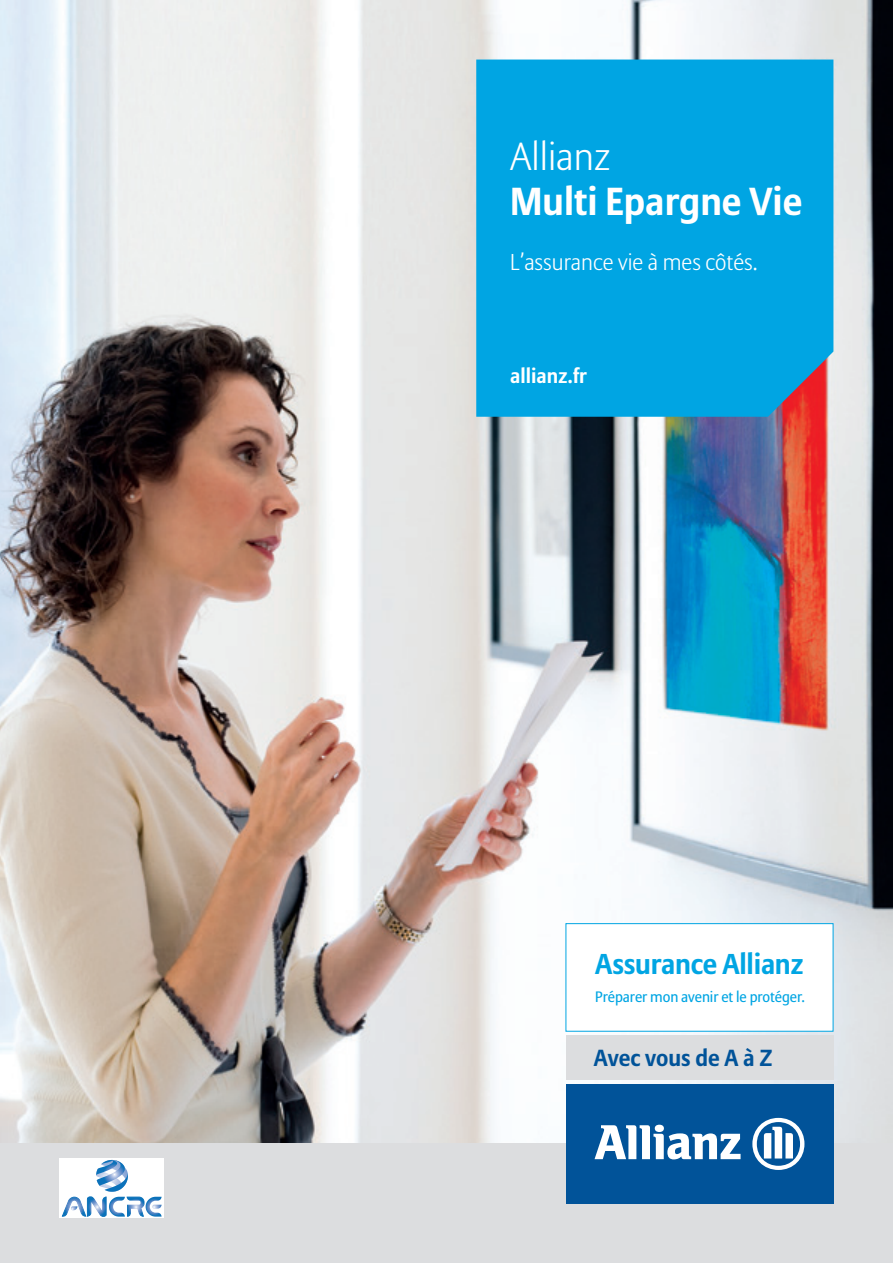
<style>
.page{position:relative;width:893px;height:1263px;background:#fff}
.page>*{position:absolute;margin:0;border:0;box-sizing:border-box;transform-origin:0 0}
.t1{font:700 38.7px "Allianz Sans";color:#fff}
.t2{font:300 38.7px "Allianz Sans";color:#fff}
.t3{font:700 28.5px "Allianz Sans";letter-spacing:-.01em;color:#00a5e3}
.t4{font:700 23.1px "Allianz Sans";color:#015399}
.t5{font:300 22.8px "Allianz Sans";color:#fff}
.t6{font:700 20.55px "Allianz Sans";color:#fff}
.t7{font:15px "Allianz Sans";letter-spacing:-.005em;color:#00a5e3}
</style>
<div class="page">
<img style="left:0;top:0;width:893px;height:1144px">
<div style="left:0;top:1144px;width:893px;height:119px;background:#dcdddf"></div>
<div style="left:476px;top:60px;width:357px;height:357px;background:#00a5e3"></div>
<div style="left:566px;top:1035px;width:267px;height:45px;background:#dcdddf"></div>
<div style="left:566px;top:923px;width:267px;height:108px;background:#fff;border:1px solid #00a5e3"></div>
<div style="left:566px;top:1084px;width:267px;height:119px;background:#015399"></div>
<svg style="left:594px;top:1125px;width:147px;height:34px"></svg>
<svg style="left:752px;top:1118px;width:52px;height:52px"></svg>
<div style="left:60px;top:1158px;width:104px;height:60px;background:#fff"></div>
<svg style="left:62px;top:1160px;width:100px;height:57px"></svg>
<p class="t2" style="left:510px;top:133px;width:102px">Allianz</p>
<p class="t1" style="left:510px;top:177px;width:294px">Multi Epargne Vie</p>
<p class="t5" style="left:510px;top:248px;width:249px">L’assurance vie à mes côtés.</p>
<p class="t6" style="left:510px;top:363px;width:78px">allianz.fr</p>
<p class="t3" style="left:595px;top:945px;width:210px">Assurance Allianz</p>
<p class="t7" style="left:595px;top:987px;width:211px">Préparer mon avenir et le protéger.</p>
<p class="t4" style="left:594px;top:1043px;width:180px">Avec vous de A à Z</p>
</div>
